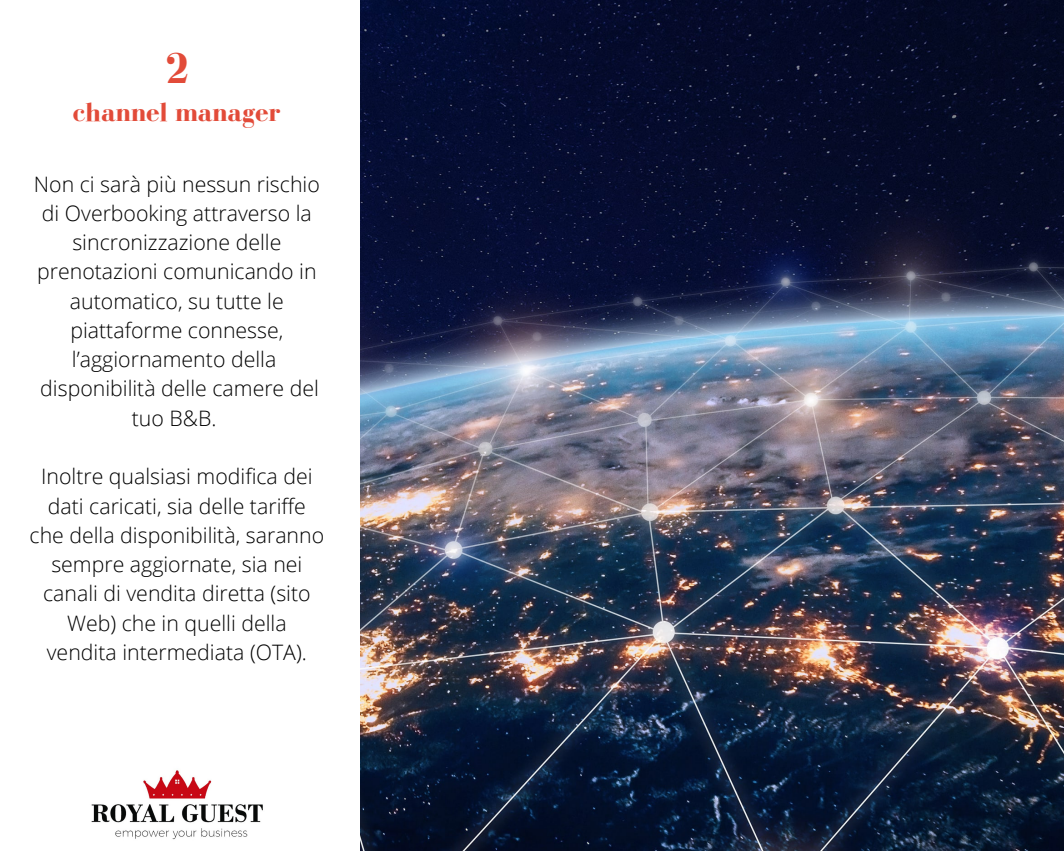
<style>
.page{position:relative;width:1064px;height:851px;background:#fff}
.page>*{position:absolute;margin:0;border:0;box-sizing:border-box;transform-origin:0 0}
.t1{font:700 45px "Bodoni FLF";color:#e24b39}
.t2{font:700 27px "Bodoni FLF";color:#e24b39}
.t3{font:300 21.3px/29.2px "Open Sans";color:#000;text-align:center}
</style>
<div class="page">
<img style="left:360px;top:0;width:703px;height:850px">
<img style="left:91px;top:770px;width:172px;height:70px">
<p class="t1" style="left:163px;top:44px;width:28px">2</p>
<p class="t2" style="left:73px;top:97px;width:209px">channel manager</p>
<p class="t3" style="left:34px;top:169px;width:287px">Non ci sarà più nessun rischio di Overbooking attraverso la sincronizzazione delle prenotazioni comunicando in automatico, su tutte le piattaforme connesse, l’aggiornamento della disponibilità delle camere del tuo B&amp;B.</p>
<p class="t3" style="left:30px;top:461px;width:296px">Inoltre qualsiasi modifica dei dati caricati, sia delle tariffe che della disponibilità, saranno sempre aggiornate, sia nei canali di vendita diretta (sito<br>Web) che in quelli della vendita intermediata (OTA).</p>
</div>
